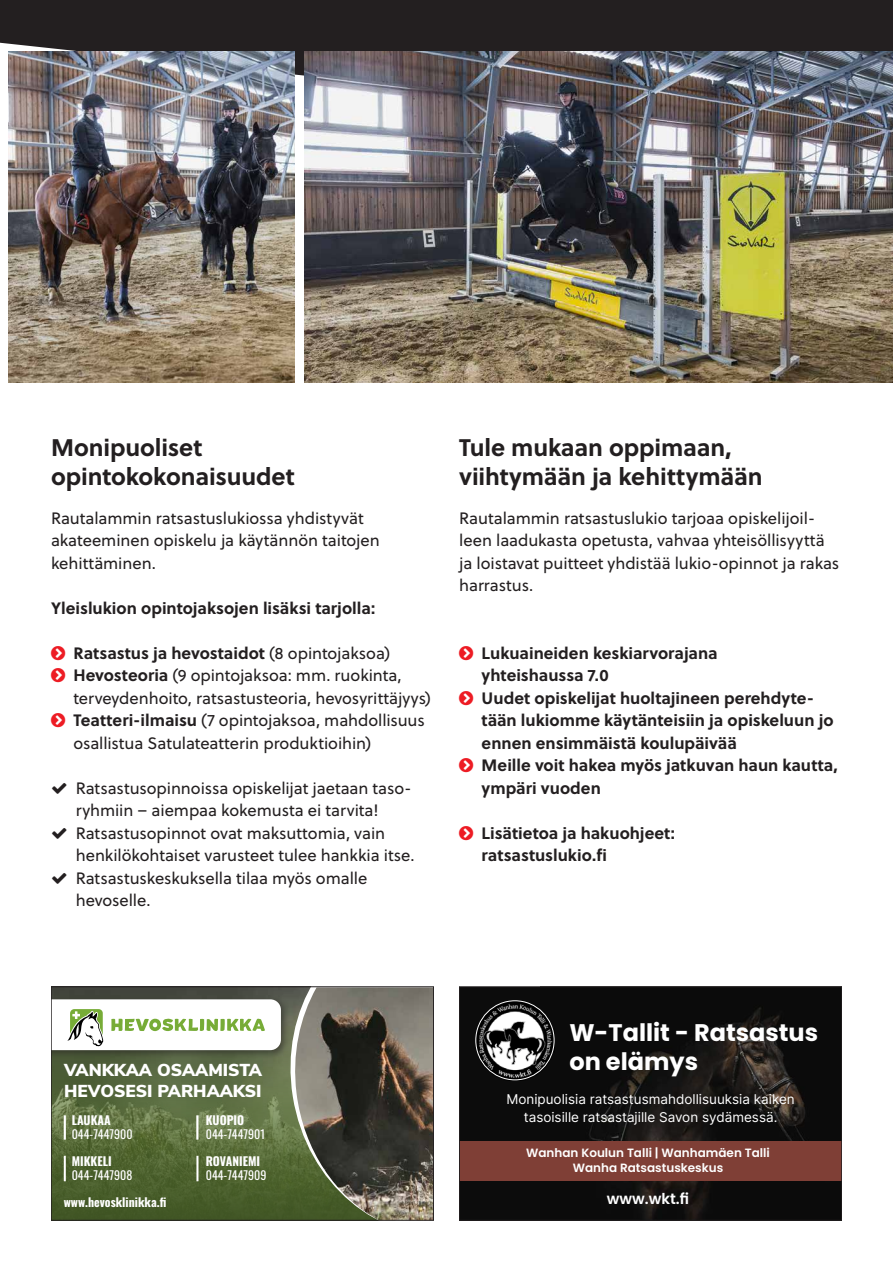
<style>
.page{position:relative;width:893px;height:1263px;background:#fff}
.page>*{position:absolute;margin:0;border:0;box-sizing:border-box;transform-origin:0 0}
.t1{font:700 24px/28.8px "Soleil";letter-spacing:-.005em;color:#231f20}
.t2{font:700 24px/28.8px "Poppins";color:#fff}
.t3{font:900 17.25px/20.7px "Nunito Sans";color:#fff}
.t4{font:16.5px/22.5px "Soleil";letter-spacing:-.005em;color:#231f20}
.t5{font:700 16.5px/22.5px "Soleil";color:#231f20}
.t6{font:600 15px "Poppins";color:#fff}
.t7{font:13.5px/18px "Inter";color:#fff;text-align:center}
.t8{font:600 12px/15px "Poppins";color:#fff;text-align:center}
.t9{font:700 12px "Oswald";color:#fff}
.t10{font:12px "Oswald";color:#fff}
.s1{font-weight:700}
</style>
<div class="page">
<div style="left:0;top:0;width:893px;height:139px;background:#231f20"></div>
<svg style="left:53px;top:988px;width:379px;height:230px;background:#6b7457"></svg>
<hr style="left:196px;top:1115px;width:2px;height:25px;background:#fff">
<hr style="left:64px;top:1156px;width:2px;height:25px;background:#fff">
<hr style="left:196px;top:1156px;width:2px;height:25px;background:#fff">
<hr style="left:64px;top:1115px;width:2px;height:25px;background:#fff">
<div style="left:51px;top:986px;width:383px;height:234px;border:1px solid #231f20"></div>
<div style="left:459px;top:986px;width:383px;height:234px;background:#0c0c0c"></div>
<img style="left:554px;top:1007px;width:251px;height:211px">
<div style="left:459px;top:1141px;width:383px;height:40px;background:#7f3f36"></div>
<img style="left:476px;top:1001px;width:78px;height:79px">
<div style="left:475px;top:1000px;width:79px;height:80px;border:1px solid #fff;border-radius:50%"></div>
<div style="left:459px;top:986px;width:383px;height:234px;border:1px solid #231f20"></div>
<img style="left:304px;top:51px;width:589px;height:331px">
<img style="left:9px;top:51px;width:285px;height:331px">
<h1 class="t1" style="left:51px;top:432px;width:245px">Monipuoliset opintokokonaisuudet</h1>
<h1 class="t1" style="left:459px;top:432px;width:305px">Tule mukaan oppimaan, viihtymään ja kehittymään</h1>
<p class="t4" style="left:51px;top:506px;width:330px">Rautalammin ratsastuslukiossa yhdistyvät akateeminen opiskelu ja käytännön taitojen kehittäminen.</p>
<p class="t5" style="left:51px;top:596px;width:326px">Yleislukion opintojaksojen lisäksi tarjolla:</p>
<p class="t4" style="left:73px;top:641px;width:359px"><span class="s1">Ratsastus ja hevostaidot</span> (8 opintojaksoa)<br><span class="s1">Hevosteoria</span> (9 opintojaksoa: mm. ruokinta, terveydenhoito, ratsastusteoria, hevosyrittäjyys)<br><span class="s1">Teatteri-ilmaisu</span> (7 opintojaksoa, mahdollisuus osallistua Satulateatterin produktioihin)</p>
<p class="t4" style="left:76px;top:776px;width:340px">Ratsastusopinnoissa opiskelijat jaetaan taso&shy;ryhmiin – aiempaa kokemusta ei tarvita!<br>Ratsastusopinnot ovat maksuttomia, vain henkilökohtaiset varusteet tulee hankkia itse.<br>Ratsastuskeskuksella tilaa myös omalle hevoselle.</p>
<p class="t4" style="left:459px;top:506px;width:382px">Rautalammin ratsastuslukio tarjoaa opiskelijoil&shy;leen laadukasta opetusta, vahvaa yhteisöllisyyttä ja loistavat puitteet yhdistää lukio-opinnot ja rakas harrastus.</p>
<p class="t5" style="left:482px;top:641px;width:358px">Lukuaineiden keskiarvorajana<br>yhteishaussa 7.0<br>Uudet opiskelijat huoltajineen perehdyte&shy;tään lukiomme käytänteisiin ja opiskeluun jo ennen ensimmäistä koulupäivää<br>Meille voit hakea myös jatkuvan haun kautta, ympäri vuoden</p>
<p class="t5" style="left:482px;top:821px;width:195px">Lisätietoa ja hakuohjeet: ratsastuslukio.fi</p>
<p class="t3" style="left:64px;top:1059px;width:199px">VANKKAA OSAAMISTA<br>HEVOSESI PARHAAKSI</p>
<p class="t9" style="left:72px;top:1113px;width:40px">LAUKAA</p>
<p class="t10" style="left:72px;top:1123px;width:62px">044-7447900</p>
<p class="t9" style="left:206px;top:1113px;width:40px">KUOPIO</p>
<p class="t10" style="left:206px;top:1123px;width:61px">044-7447901</p>
<p class="t9" style="left:72px;top:1155px;width:41px">MIKKELI</p>
<p class="t10" style="left:72px;top:1165px;width:62px">044-7447908</p>
<p class="t9" style="left:64px;top:1196px;width:104px">www.hevosklinikka.fi</p>
<p class="t9" style="left:206px;top:1155px;width:56px">ROVANIEMI</p>
<p class="t10" style="left:206px;top:1165px;width:62px">044-7447909</p>
<h1 class="t2" style="left:569px;top:1019px;width:250px">W-Tallit - Ratsastus on elämys</h1>
<p class="t7" style="left:506px;top:1090px;width:290px">Monipuolisia ratsastusmahdollisuuksia kaiken tasoisille ratsastajille Savon sydämessä.</p>
<p class="t8" style="left:526px;top:1145px;width:245px">Wanhan Koulun Talli | Wanhamäen Talli<br>Wanha Ratsastuskeskus</p>
<p class="t6" style="left:607px;top:1190px;width:84px">www.wkt.fi</p>
</div>
